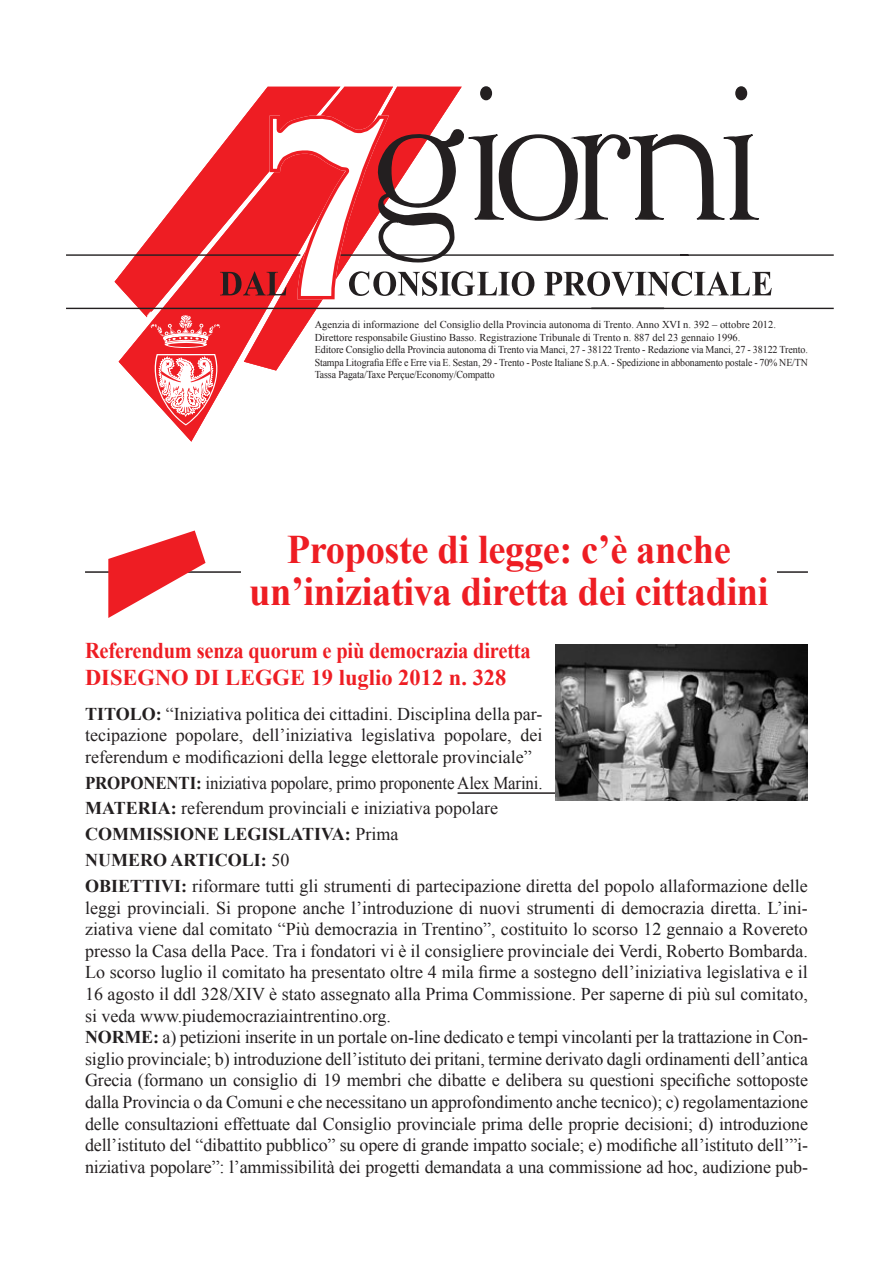
<style>
.page{position:relative;width:893px;height:1263px;background:#fff}
.page>*{position:absolute;margin:0;border:0;box-sizing:border-box;transform-origin:0 0}
.t1{font:700 40.5px/42px "Times New Roman";letter-spacing:-.01em;color:#ee1d23;text-align:center;scale:.95 1}
.t2{font:700 22.5px/27px "Times New Roman";letter-spacing:-.01em;color:#ee1d23;scale:.91 1}
.t3{font:18px/21.6px "Times New Roman";letter-spacing:-.01em;color:#231f20;text-align:justify}
.t4{font:18px/25.8px "Times New Roman";letter-spacing:-.01em;color:#231f20;scale:.94 1}
.t5{font:10.5px/12.6px "Times New Roman";letter-spacing:-.01em;color:#231f20}
.s1{font-weight:700}
</style>
<div class="page">
<hr style="left:458px;top:792px;width:256px;height:2px;background:#231f20">
<svg style="left:393px;top:87px;width:69px;height:223px"></svg>
<svg style="left:119px;top:87px;width:274px;height:355px"></svg>
<svg style="left:115px;top:87px;width:225px;height:230px"></svg>
<hr style="left:66px;top:308px;width:598px;height:1px;background:#231f20">
<hr style="left:591px;top:308px;width:243px;height:1px;background:#231f20">
<hr style="left:680px;top:254px;width:154px;height:2px;background:#231f20">
<hr style="left:66px;top:254px;width:234px;height:2px;background:#231f20">
<svg style="left:121px;top:119px;width:65px;height:9px"></svg>
<svg style="left:149px;top:354px;width:74px;height:71px"></svg>
<svg style="left:147px;top:312px;width:73px;height:36px;background:#f2555a"></svg>
<div style="left:481px;top:87px;width:10px;height:13px;background:#231f20;border-radius:50%"></div>
<div style="left:480px;top:86px;width:12px;height:14px;border:2px solid #231f20;border-radius:50%"></div>
<div style="left:736px;top:87px;width:10px;height:13px;background:#231f20;border-radius:50%"></div>
<div style="left:735px;top:86px;width:12px;height:14px;border:2px solid #231f20;border-radius:50%"></div>
<svg style="left:220px;top:115px;width:552px;height:184px"></svg>
<hr style="left:85px;top:571px;width:723px;height:2px;background:#231f20">
<svg style="left:108px;top:530px;width:98px;height:88px"></svg>
<div style="left:241px;top:508px;width:536px;height:123px;background:#fff"></div>
<img style="left:555px;top:644px;width:253px;height:157px">
<p class="t5" style="left:315px;top:318px;width:495px">Agenzia di informazione del Consiglio della Provincia autonoma di Trento. Anno XVI n. 392 – ottobre 2012.<br>Direttore responsabile Giustino Basso. Registrazione Tribunale di Trento n. 887 del 23 gennaio 1996.<br>Editore Consiglio della Provincia autonoma di Trento via Manci, 27 - 38122 Trento - Redazione via Manci, 27 - 38122 Trento.<br>Stampa Litografia Effe e Erre via E. Sestan, 29 - Trento - Poste Italiane S.p.A. - Spedizione in abbonamento postale - 70% NE/TN Tassa Pagata/Taxe Perçue/Economy/Compatto</p>
<h1 class="t1" style="left:249px;top:527px;width:548px">Proposte di legge: c’è anche un’iniziativa diretta dei cittadini</h1>
<p class="t2" style="left:85px;top:637px;width:491px">Referendum senza quorum e più democrazia diretta<br>DISEGNO DI LEGGE 19 luglio 2012 n. 328</p>
<p class="t3" style="left:85px;top:702px;width:459px"><span class="s1">TITOLO:</span> “Iniziativa politica dei cittadini. Disciplina della par&shy;tecipazione popolare, dell’iniziativa legislativa popolare, dei referendum e modificazioni della legge elettorale provinciale”</p>
<p class="t4" style="left:85px;top:769px;width:771px"><span class="s1">PROPONENTI:</span> iniziativa popolare, primo proponente Alex Marini.<br><span class="s1">MATERIA:</span> referendum provinciali e iniziativa popolare<br><span class="s1">COMMISSIONE LEGISLATIVA:</span> Prima<br><span class="s1">NUMERO ARTICOLI:</span> 50<br><span class="s1">OBIETTIVI:</span> riformare tutti gli strumenti di partecipazione diretta del popolo allaformazione delle</p>
<p class="t3" style="left:85px;top:896px;width:725px;text-align:left">leggi provinciali. Si propone anche l’introduzione di nuovi strumenti di democrazia diretta. L’ini&shy;ziativa viene dal comitato “Più democrazia in Trentino”, costituito lo scorso 12 gennaio a Rovereto presso la Casa della Pace. Tra i fondatori vi è il consigliere provinciale dei Verdi, Roberto Bombarda.<br>Lo scorso luglio il comitato ha presentato oltre 4 mila firme a sostegno dell’iniziativa legislativa e il 16 agosto il ddl 328/XIV è stato assegnato alla Prima Commissione. Per saperne di più sul comitato, si veda www.piudemocraziaintrentino.org.<br><span class="s1">NORME:</span> a) petizioni inserite in un portale on-line dedicato e tempi vincolanti per la trattazione in Con&shy;siglio provinciale; b) introduzione dell’istituto dei pritani, termine derivato dagli ordinamenti dell’antica Grecia (formano un consiglio di 19 membri che dibatte e delibera su questioni specifiche sottoposte dalla Provincia o da Comuni e che necessitano un approfondimento anche tecnico); c) regolamentazione delle consultazioni effettuate dal Consiglio provinciale prima delle proprie decisioni; d) introduzione dell’istituto del “dibattito pubblico” su opere di grande impatto sociale; e) modifiche all’istituto dell’”i&shy;niziativa popolare”: l’ammissibilità dei progetti demandata a una commissione ad hoc, audizione pub-</p>
</div>
